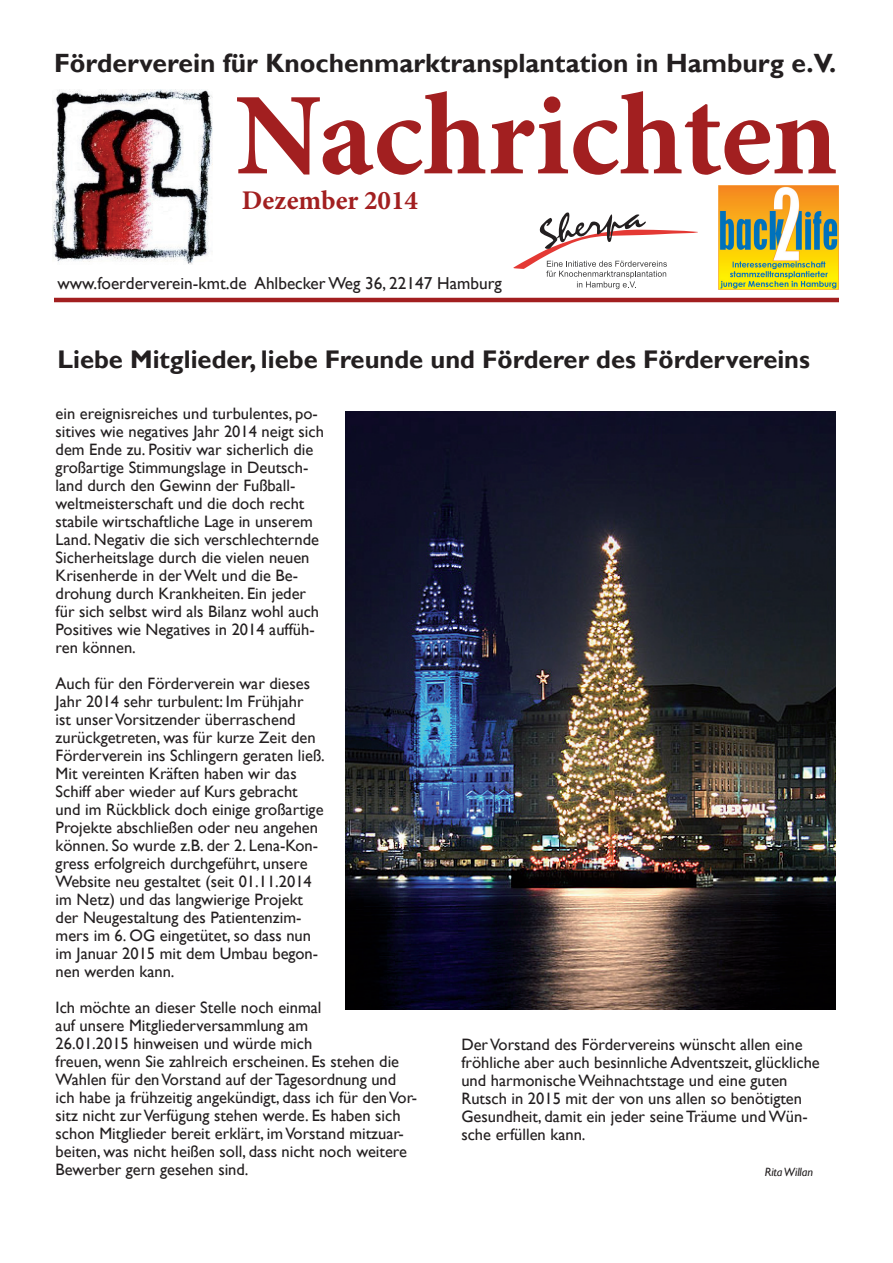
<style>
.page{position:relative;width:893px;height:1263px;background:#fff}
.page>*{position:absolute;margin:0;border:0;box-sizing:border-box;transform-origin:0 0}
.t1{font:700 117px "Minion Pro";color:#a21f20}
.t2{font:700 27px "Minion Pro";color:#a21f20}
.t3{font:700 26.4px "Gill Sans";color:#231f20}
.t4{font:700 25.5px "Gill Sans";color:#231f20}
.t5{font:17.25px "Gill Sans";color:#231f20}
.t6{font:16.5px/18px "Gill Sans";color:#231f20}
.t7{font:italic 12px "Gill Sans";color:#231f20}
</style>
<div class="page">
<img style="left:52px;top:89px;width:160px;height:175px">
<svg style="left:513px;top:212px;width:185px;height:77px"></svg>
<img style="left:719px;top:185px;width:120px;height:104px">
<hr style="left:54px;top:298px;width:785px;height:4px;background:#a21f20">
<img style="left:345px;top:411px;width:491px;height:598px">
<h3 class="t3" style="left:54px;top:47px;width:784px">Förderverein für Knochenmarktransplantation in Hamburg e.V.</h3>
<h1 class="t1" style="left:235px;top:54px;width:604px">Nachrichten</h1>
<h2 class="t2" style="left:242px;top:181px;width:178px">Dezember 2014</h2>
<p class="t5" style="left:57px;top:273px;width:446px">www.foerderverein-kmt.de Ahlbecker Weg 36, 22147 Hamburg</p>
<h3 class="t4" style="left:57px;top:344px;width:754px">Liebe Mitglieder, liebe Freunde und Förderer des Fördervereins</h3>
<p class="t6" style="left:56px;top:405px;width:270px">ein ereignisreiches und turbulentes, po&shy;sitives wie negatives Jahr 2014 neigt sich dem Ende zu. Positiv war sicherlich die großartige Stimmungslage in Deutsch&shy;land durch den Gewinn der Fußball&shy;weltmeisterschaft und die doch recht stabile wirtschaftliche Lage in unserem Land. Negativ die sich verschlechternde Sicherheitslage durch die vielen neuen Krisenherde in der Welt und die Be&shy;drohung durch Krankheiten. Ein jeder für sich selbst wird als Bilanz wohl auch Positives wie Negatives in 2014 auffüh&shy;ren können.</p>
<p class="t6" style="left:56px;top:675px;width:271px">Auch für den Förderverein war dieses Jahr 2014 sehr turbulent: Im Frühjahr<br>ist unser Vorsitzender überraschend zurückgetreten, was für kurze Zeit den Förderverein ins Schlingern geraten ließ.<br>Mit vereinten Kräften haben wir das Schiff aber wieder auf Kurs gebracht und im Rückblick doch einige großartige Projekte abschließen oder neu angehen können. So wurde z.B. der 2. Lena-Kon&shy;gress erfolgreich durchgeführt, unsere Website neu gestaltet (seit 01.11.2014 im Netz) und das langwierige Projekt der Neugestaltung des Patientenzim&shy;mers im 6. OG eingetütet, so dass nun im Januar 2015 mit dem Umbau begon&shy;nen werden kann.</p>
<p class="t6" style="left:56px;top:999px;width:363px">Ich möchte an dieser Stelle noch einmal<br>auf unsere Mitgliederversammlung am<br>26.01.2015 hinweisen und würde mich<br>freuen, wenn Sie zahlreich erscheinen. Es stehen die Wahlen für den Vorstand auf der Tagesordnung und ich habe ja frühzeitig angekündigt, dass ich für den Vor&shy;sitz nicht zur Verfügung stehen werde. Es haben sich schon Mitglieder bereit erklärt, im Vorstand mitzuar&shy;beiten, was nicht heißen soll, dass nicht noch weitere Bewerber gern gesehen sind.</p>
<p class="t6" style="left:461px;top:1036px;width:360px">Der Vorstand des Fördervereins wünscht allen eine fröhliche aber auch besinnliche Adventszeit, glückliche und harmonische Weihnachtstage und eine guten Rutsch in 2015 mit der von uns allen so benötigten Gesundheit, damit ein jeder seine Träume und Wün&shy;sche erfüllen kann.</p>
<p class="t7" style="left:765px;top:1165px;width:50px">Rita Willan</p>
</div>
